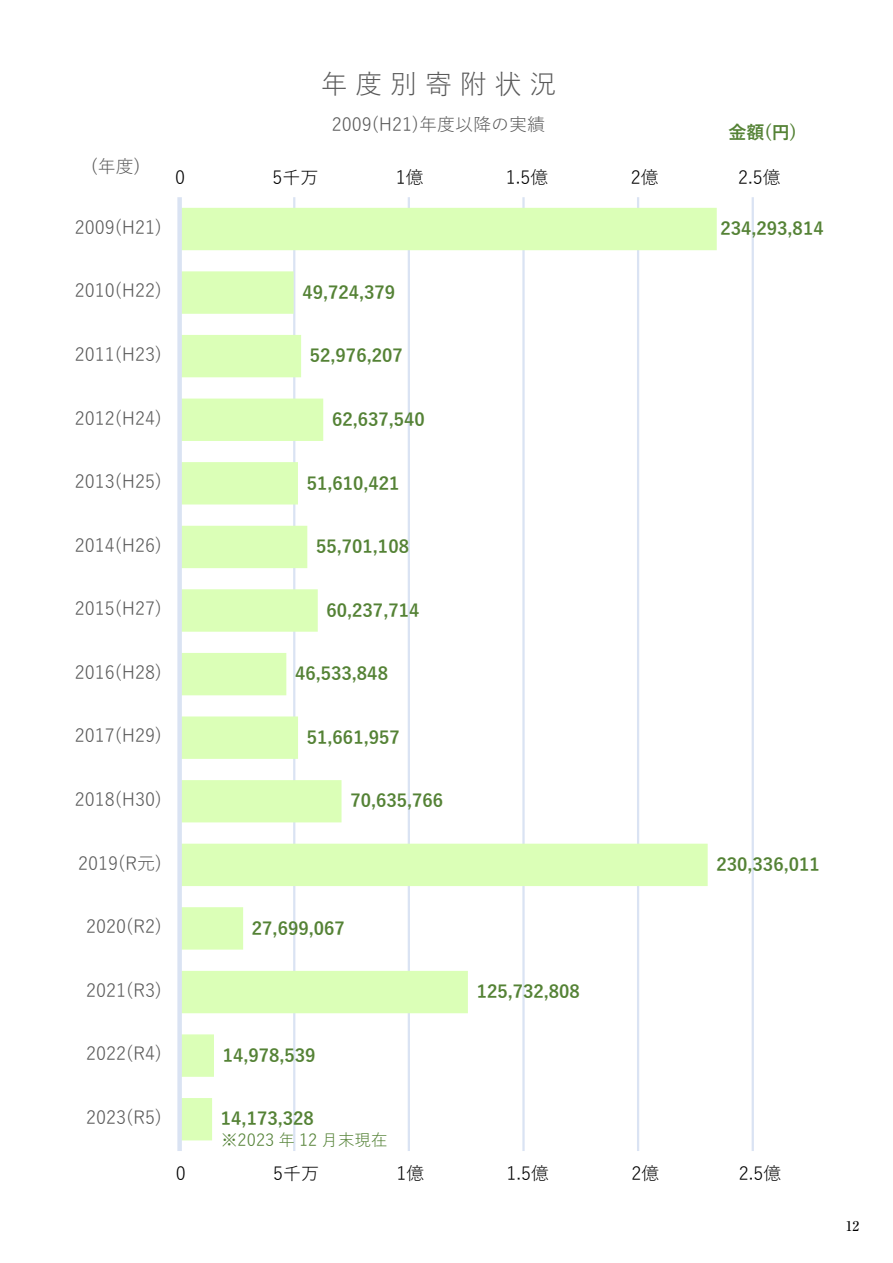
<style>
.page{position:relative;width:893px;height:1263px;background:#fff}
.page>*{position:absolute;margin:0;border:0;box-sizing:border-box;transform-origin:0 0}
.t1{font:27px "Yu Gothic";letter-spacing:.285em;color:#595959}
.t2{font:700 18px "Yu Gothic";color:#548235}
.t3{font:18px "Yu Gothic";color:#595959}
.t4{font:18px "Yu Gothic";color:#000}
.t5{font:16.5px "Yu Gothic";color:#538135}
.t6{font:500 13.5px "Ryumin Pro";color:#000}
</style>
<div class="page">
<hr style="left:293px;top:197px;width:2px;height:954px;background:#dae3f3">
<hr style="left:408px;top:197px;width:2px;height:954px;background:#dae3f3">
<hr style="left:522px;top:197px;width:3px;height:954px;background:#dae3f3">
<hr style="left:637px;top:197px;width:2px;height:954px;background:#dae3f3">
<hr style="left:752px;top:197px;width:2px;height:954px;background:#dae3f3">
<svg style="left:182px;top:208px;width:535px;height:932px"></svg>
<div style="left:177px;top:197px;width:5px;height:954px;background:#dae3f3"></div>
<h1 class="t1" style="left:321px;top:59px;width:237px">年度別寄附状況</h1>
<p class="t3" style="left:332px;top:108px;width:215px">2009(H21)年度以降の実績</p>
<p class="t2" style="left:728px;top:122px;width:70px">金額(円)</p>
<p class="t3" style="left:91px;top:150px;width:51px">(年度)</p>
<p class="t4" style="left:175px;top:161px;width:12px">0</p>
<p class="t4" style="left:272px;top:161px;width:47px">5千万</p>
<p class="t4" style="left:396px;top:161px;width:29px">1億</p>
<p class="t4" style="left:506px;top:161px;width:44px">1.5億</p>
<p class="t4" style="left:631px;top:161px;width:29px">2億</p>
<p class="t4" style="left:738px;top:161px;width:44px">2.5億</p>
<p class="t3" style="left:75px;top:211px;width:89px">2009(H21)</p>
<p class="t2" style="left:720px;top:218px;width:105px">234,293,814</p>
<p class="t3" style="left:75px;top:274px;width:89px">2010(H22)</p>
<p class="t2" style="left:302px;top:282px;width:94px">49,724,379</p>
<p class="t3" style="left:75px;top:338px;width:89px">2011(H23)</p>
<p class="t2" style="left:310px;top:346px;width:94px">52,976,207</p>
<p class="t3" style="left:75px;top:401px;width:89px">2012(H24)</p>
<p class="t2" style="left:332px;top:409px;width:94px">62,637,540</p>
<p class="t3" style="left:75px;top:465px;width:89px">2013(H25)</p>
<p class="t2" style="left:307px;top:473px;width:94px">51,610,421</p>
<p class="t3" style="left:75px;top:528px;width:89px">2014(H26)</p>
<p class="t2" style="left:316px;top:536px;width:94px">55,701,108</p>
<p class="t3" style="left:75px;top:592px;width:89px">2015(H27)</p>
<p class="t2" style="left:327px;top:600px;width:94px">60,237,714</p>
<p class="t3" style="left:75px;top:656px;width:89px">2016(H28)</p>
<p class="t2" style="left:295px;top:663px;width:94px">46,533,848</p>
<p class="t3" style="left:75px;top:719px;width:89px">2017(H29)</p>
<p class="t2" style="left:307px;top:727px;width:94px">51,661,957</p>
<p class="t3" style="left:75px;top:783px;width:89px">2018(H30)</p>
<p class="t2" style="left:350px;top:791px;width:94px">70,635,766</p>
<p class="t3" style="left:78px;top:846px;width:85px">2019(R元)</p>
<p class="t2" style="left:716px;top:854px;width:105px">230,336,011</p>
<p class="t3" style="left:86px;top:910px;width:77px">2020(R2)</p>
<p class="t2" style="left:252px;top:918px;width:94px">27,699,067</p>
<p class="t3" style="left:86px;top:973px;width:77px">2021(R3)</p>
<p class="t2" style="left:477px;top:981px;width:105px">125,732,808</p>
<p class="t3" style="left:86px;top:1037px;width:77px">2022(R4)</p>
<p class="t2" style="left:223px;top:1045px;width:94px">14,978,539</p>
<p class="t3" style="left:86px;top:1101px;width:77px">2023(R5)</p>
<p class="t2" style="left:221px;top:1108px;width:94px">14,173,328</p>
<p class="t5" style="left:221px;top:1125px;width:168px">※2023 年 12 月末現在</p>
<p class="t4" style="left:176px;top:1156px;width:12px">0</p>
<p class="t4" style="left:273px;top:1156px;width:47px">5千万</p>
<p class="t4" style="left:396px;top:1156px;width:29px">1億</p>
<p class="t4" style="left:507px;top:1156px;width:44px">1.5億</p>
<p class="t4" style="left:631px;top:1156px;width:29px">2億</p>
<p class="t4" style="left:739px;top:1156px;width:44px">2.5億</p>
<p class="t6" style="left:846px;top:1215px;width:15px">12</p>
</div>
